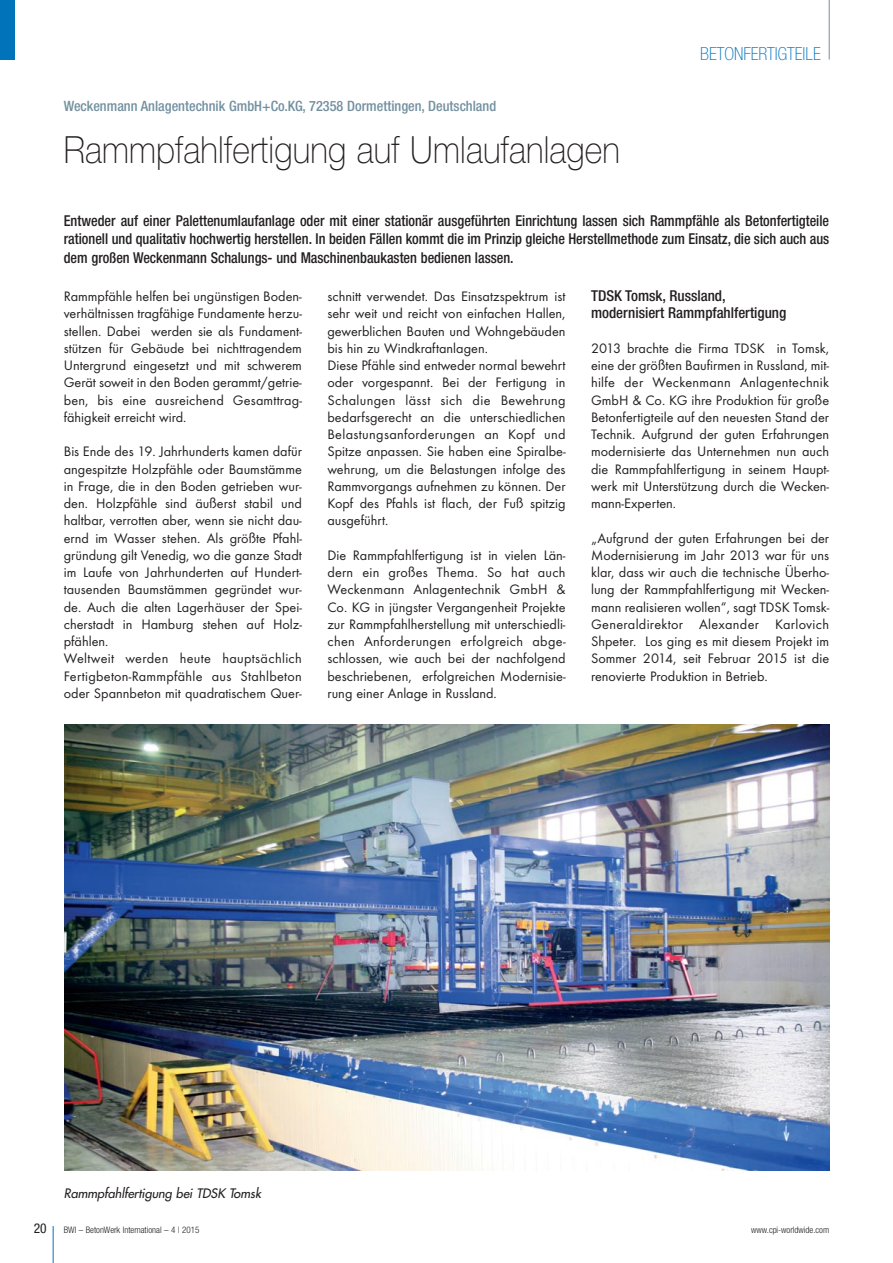
<style>
.page{position:relative;width:893px;height:1263px;background:#fff}
.page>*{position:absolute;margin:0;border:0;box-sizing:border-box;transform-origin:0 0}
.t1{font:100 37.5px "Helvetica Neue";letter-spacing:.005em;color:#231f20;scale:.9 1}
.t2{font:100 condensed 18px "Helvetica Neue";color:#0073bb}
.t3{font:500 condensed 15px/18.8px "Helvetica Neue";color:#231f20;text-align:justify;scale:.95 1}
.t4{font:500 condensed 15px/17.2px "Helvetica Neue";color:#231f20}
.t5{font:14.25px/17.2px "Futura T";color:#231f20;text-align:justify}
.t6{font:500 condensed 14.25px "Helvetica Neue";color:#73909f}
.t7{font:condensed 13.5px "Helvetica Neue";color:#231f20}
.t8{font:italic 12.75px "Futura";color:#231f20}
.t9{font:300 condensed 9px "Helvetica Neue";color:#231f20}
</style>
<div class="page">
<hr style="left:53px;top:1226px;width:1px;height:37px;background:#0073bb">
<hr style="left:829px;top:0;width:1px;height:60px;background:#73909f">
<div style="left:0;top:0;width:15px;height:60px;background:#0073bb"></div>
<img style="left:64px;top:724px;width:765px;height:446px">
<p class="t6" style="left:64px;top:101px;width:434px">Weckenmann Anlagentechnik GmbH+Co.KG, 72358 Dormettingen, Deutschland</p>
<h1 class="t1" style="left:64px;top:136px;width:620px">Rammpfahlfertigung auf Umlaufanlagen</h1>
<p class="t2" style="left:700px;top:47px;width:122px">BETONFERTIGTEILE</p>
<p class="t3" style="left:64px;top:212px;width:807px">Entweder auf einer Palettenumlaufanlage oder mit einer stationär ausgeführten Einrichtung lassen sich Rammpfähle als Betonfertigteile rationell und qualitativ hochwertig herstellen. In beiden Fällen kommt die im Prinzip gleiche Herstellmethode zum Einsatz, die sich auch aus dem großen Weckenmann Schalungs- und Maschinenbaukasten bedienen lassen.</p>
<p class="t5" style="left:64px;top:289px;width:240px">Rammpfähle helfen bei ungünstigen Boden - ver hältnissen tragfähige Fundamente herzu&shy;stellen. Dabei werden sie als Fundament - stützen für Gebäude bei nichttragendem Untergrund eingesetzt und mit schwerem Gerät soweit in den Boden gerammt/getrie&shy;ben, bis eine ausreichend Gesamttrag - fähigkeit erreicht wird.</p>
<p class="t5" style="left:64px;top:444px;width:240px;text-align:left">Bis Ende des 19. Jahrhunderts kamen dafür angespitzte Holzpfähle oder Baumstämme in Frage, die in den Boden getrieben wur&shy;den. Holzpfähle sind äußerst stabil und haltbar, verrotten aber, wenn sie nicht dau&shy;ernd im Wasser stehen. Als größte Pfahl - gründung gilt Venedig, wo die ganze Stadt im Laufe von Jahrhunderten auf Hundert - tausenden Baumstämmen gegründet wur - de. Auch die alten Lagerhäuser der Spei - cherstadt in Hamburg stehen auf Holz - pfählen.<br>Weltweit werden heute hauptsächlich Fertigbeton-Rammpfähle aus Stahlbeton oder Spannbeton mit quadratischem Quer -</p>
<p class="t5" style="left:327px;top:289px;width:240px;text-align:left">schnitt verwendet. Das Einsatzspektrum ist sehr weit und reicht von einfachen Hallen, gewerblichen Bauten und Wohngebäuden bis hin zu Windkraftanlagen.<br>Diese Pfähle sind entweder normal bewehrt oder vorgespannt. Bei der Fertigung in Scha lungen lässt sich die Bewehrung bedarfsgerecht an die unterschiedlichen Belastungsanforderungen an Kopf und Spitze anpassen. Sie haben eine Spiralbe - wehrung, um die Belastungen infolge des Rammvorgangs aufnehmen zu können. Der Kopf des Pfahls ist flach, der Fuß spitzig ausgeführt.</p>
<p class="t5" style="left:327px;top:548px;width:240px">Die Rammpfahlfertigung ist in vielen Län - dern ein großes Thema. So hat auch Weckenmann Anlagentechnik GmbH &amp; Co. KG in jüngster Vergangenheit Projekte zur Rammpfahlherstellung mit unterschiedli&shy;chen Anforderungen erfolgreich abge&shy;schlossen, wie auch bei der nachfolgend beschriebenen, erfolgreichen Modernisie - rung einer Anlage in Russland.</p>
<p class="t4" style="left:591px;top:288px;width:197px">TDSK Tomsk, Russland, modernisiert Ramm pfahlfertigung</p>
<p class="t5" style="left:591px;top:341px;width:240px">2013 brachte die Firma TDSK in Tomsk, eine der größten Baufirmen in Russland, mit&shy;hilfe der Weckenmann Anlagentechnik GmbH &amp; Co. KG ihre Produktion für große Betonfertigteile auf den neuesten Stand der Technik. Aufgrund der guten Erfahrungen modernisierte das Unternehmen nun auch die Rammpfahlfertigung in seinem Haupt - werk mit Unterstützung durch die Wecken - mann-Experten.</p>
<p class="t5" style="left:591px;top:530px;width:240px">„Aufgrund der guten Erfahrungen bei der Modernisierung im Jahr 2013 war für uns klar, dass wir auch die technische Über ho - lung der Rammpfahlfertigung mit Wecken - mann realisieren wollen“, sagt TDSK Tomsk-Generaldirektor Alexander Karlovich Shpeter. Los ging es mit diesem Projekt im Sommer 2014, seit Februar 2015 ist die renovierte Produktion in Betrieb.</p>
<p class="t8" style="left:64px;top:1187px;width:199px">Rammpfahlfertigung bei TDSK Tomsk</p>
<p class="t7" style="left:34px;top:1223px;width:14px">20</p>
<p class="t9" style="left:64px;top:1226px;width:137px">BWI – BetonWerk International – 4 | 2015</p>
<p class="t9" style="left:751px;top:1226px;width:79px">www.cpi-worldwide.com</p>
</div>
